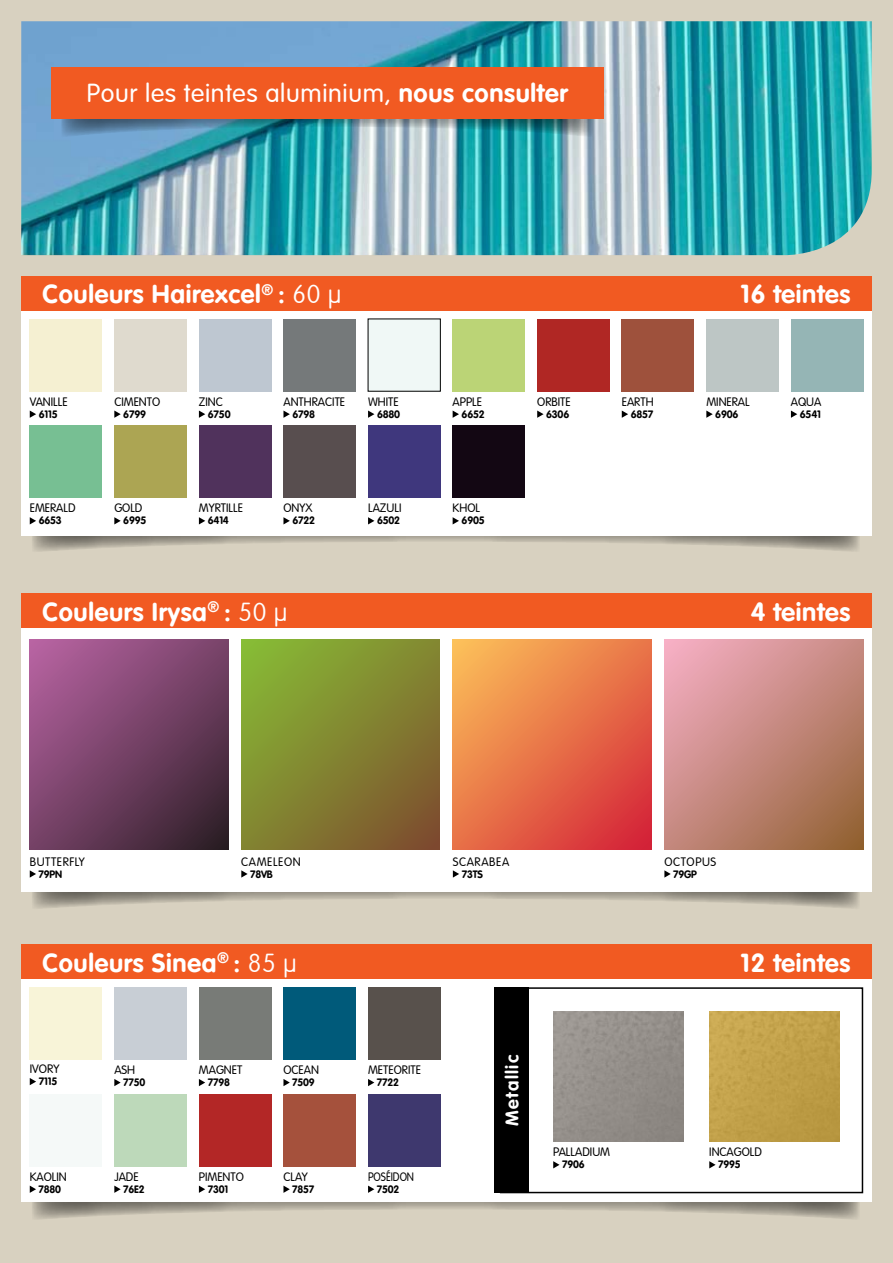
<style>
.page{position:relative;width:893px;height:1263px;background:#d8d1c0}
.page>*{position:absolute;margin:0;border:0;box-sizing:border-box;transform-origin:0 0}
.t1{font:700 25.5px "VAG Rounded";letter-spacing:.025em;color:#fff}
.t2{font:300 25.5px "VAG Rounded";letter-spacing:.025em;color:#fff}
.t3{font:700 18px "VAG Rounded";letter-spacing:.075em;color:#fff}
.t4{font:300 12px "VAG Rounded";color:#000}
.t5{font:300 12px "VAG Rounded";color:#000;scale:.89 1}
.t6{font:700 10.5px "VAG Rounded";letter-spacing:-.02em;color:#000}
.s1{font-weight:700}
.s2{font-weight:100}
</style>
<div class="page">
<div style="left:21px;top:310px;width:851px;height:226px;background:#fff"></div>
<svg style="left:21px;top:968px;width:851px;height:234px;background:#ebeae9"></svg>
<div style="left:21px;top:611px;width:851px;height:280px;background:#fff"></div>
<img style="left:21px;top:21px;width:851px;height:234px">
<div style="left:30px;top:319px;width:72px;height:72px;background:#f5f0d2"></div>
<svg style="left:30px;top:410px;width:6px;height:8px"></svg>
<div style="left:30px;top:987px;width:72px;height:72px;background:#f8f4d8"></div>
<div style="left:453px;top:319px;width:72px;height:72px;background:#bbd476"></div>
<svg style="left:453px;top:410px;width:6px;height:8px"></svg>
<div style="left:30px;top:426px;width:72px;height:72px;background:#77bf93"></div>
<svg style="left:30px;top:1078px;width:6px;height:7px"></svg>
<div style="left:30px;top:1094px;width:72px;height:72px;background:#f5f9f8"></div>
<svg style="left:30px;top:639px;width:198px;height:210px;background:#754267"></svg>
<svg style="left:241px;top:639px;width:199px;height:210px;background:#828531"></svg>
<svg style="left:453px;top:639px;width:198px;height:210px;background:#e87248"></svg>
<svg style="left:664px;top:639px;width:199px;height:210px;background:#c5897e"></svg>
<svg style="left:30px;top:870px;width:830px;height:38px"></svg>
<div style="left:453px;top:426px;width:72px;height:72px;background:#130713"></div>
<div style="left:537px;top:319px;width:72px;height:72px;background:#b02724"></div>
<svg style="left:537px;top:410px;width:7px;height:8px"></svg>
<div style="left:114px;top:426px;width:73px;height:72px;background:#aca553"></div>
<div style="left:114px;top:1094px;width:73px;height:72px;background:#bdd9ba"></div>
<div style="left:622px;top:319px;width:72px;height:72px;background:#9e513c"></div>
<svg style="left:622px;top:410px;width:6px;height:8px"></svg>
<div style="left:199px;top:426px;width:72px;height:72px;background:#50325c"></div>
<div style="left:199px;top:1094px;width:72px;height:72px;background:#b32726"></div>
<div style="left:706px;top:319px;width:73px;height:72px;background:#bdc6c5"></div>
<svg style="left:706px;top:410px;width:7px;height:8px"></svg>
<svg style="left:553px;top:1161px;width:6px;height:7px"></svg>
<img style="left:709px;top:1012px;width:130px;height:130px">
<svg style="left:709px;top:1161px;width:7px;height:7px"></svg>
<div style="left:283px;top:426px;width:73px;height:72px;background:#584e4f"></div>
<div style="left:283px;top:1094px;width:73px;height:72px;background:#a5513c"></div>
<div style="left:791px;top:319px;width:72px;height:72px;background:#95b5b5"></div>
<svg style="left:791px;top:410px;width:6px;height:8px"></svg>
<div style="left:368px;top:426px;width:72px;height:72px;background:#3f377d"></div>
<svg style="left:30px;top:517px;width:830px;height:34px"></svg>
<div style="left:368px;top:1094px;width:72px;height:72px;background:#3e386e"></div>
<svg style="left:30px;top:1179px;width:830px;height:40px"></svg>
<div style="left:114px;top:319px;width:73px;height:72px;background:#dfdace"></div>
<svg style="left:114px;top:410px;width:7px;height:8px"></svg>
<div style="left:114px;top:987px;width:73px;height:72px;background:#c8ced5"></div>
<svg style="left:114px;top:1079px;width:7px;height:7px"></svg>
<div style="left:199px;top:319px;width:72px;height:72px;background:#bec7d1"></div>
<svg style="left:199px;top:410px;width:6px;height:8px"></svg>
<div style="left:199px;top:987px;width:72px;height:72px;background:#787b77"></div>
<svg style="left:199px;top:1079px;width:6px;height:7px"></svg>
<div style="left:283px;top:319px;width:73px;height:72px;background:#75797a"></div>
<svg style="left:283px;top:410px;width:7px;height:8px"></svg>
<div style="left:283px;top:987px;width:73px;height:72px;background:#005a7a"></div>
<svg style="left:283px;top:1079px;width:7px;height:7px"></svg>
<div style="left:368px;top:319px;width:72px;height:72px;background:#f0f8f6"></div>
<svg style="left:368px;top:410px;width:6px;height:8px"></svg>
<div style="left:368px;top:987px;width:72px;height:72px;background:#58514c"></div>
<svg style="left:368px;top:1079px;width:6px;height:7px"></svg>
<div style="left:21px;top:276px;width:851px;height:34px;background:#f15a22"></div>
<div style="left:21px;top:945px;width:851px;height:34px;background:#f15a22"></div>
<div style="left:21px;top:594px;width:851px;height:34px;background:#f15a22"></div>
<div style="left:500px;top:987px;width:363px;height:206px;border:2px solid #000"></div>
<div style="left:495px;top:987px;width:34px;height:206px;background:#000"></div>
<img style="left:61px;top:118px;width:533px;height:20px">
<div style="left:51px;top:67px;width:553px;height:51px;background:#f15a22"></div>
<h1 class="t2" style="left:87px;top:78px;width:482px">POUR LES TEINTES ALUMINIUM, <span class="s1">nous consulter</span></h1>
<h1 class="t1" style="left:43px;top:278px;width:300px">Couleurs Hairexcel<sup>®</sup> : <span class="s2">60 μ</span></h1>
<h1 class="t1" style="left:741px;top:278px;width:111px">16 teintes</h1>
<p class="t4" style="left:30px;top:394px;width:40px">VANILLE</p>
<p class="t6" style="left:39px;top:407px;width:20px">6115</p>
<p class="t4" style="left:30px;top:501px;width:28px">EMERALD</p>
<p class="t6" style="left:39px;top:514px;width:25px">6653</p>
<p class="t4" style="left:114px;top:394px;width:47px">CIMENTO</p>
<p class="t6" style="left:123px;top:407px;width:24px">6799</p>
<p class="t4" style="left:114px;top:501px;width:23px">GOLD</p>
<p class="t6" style="left:123px;top:514px;width:25px">6995</p>
<p class="t4" style="left:199px;top:394px;width:24px">ZINC</p>
<p class="t6" style="left:208px;top:407px;width:24px">6750</p>
<p class="t4" style="left:199px;top:501px;width:22px">MYRTILL</p>
<p class="t4" style="left:238px;top:501px;width:7px">E</p>
<p class="t6" style="left:208px;top:514px;width:23px">6414</p>
<p class="t4" style="left:283px;top:394px;width:35px">ANTHRACIT</p>
<p class="t4" style="left:340px;top:394px;width:7px">E</p>
<p class="t6" style="left:292px;top:407px;width:24px">6798</p>
<p class="t4" style="left:368px;top:394px;width:32px">WHITE</p>
<p class="t6" style="left:377px;top:407px;width:25px">6880</p>
<p class="t4" style="left:283px;top:501px;width:31px">ONYX</p>
<p class="t6" style="left:292px;top:514px;width:24px">6722</p>
<p class="t4" style="left:368px;top:501px;width:31px">LAZULI</p>
<p class="t6" style="left:377px;top:514px;width:25px">6502</p>
<p class="t4" style="left:453px;top:394px;width:7px">APPL</p>
<p class="t4" style="left:477px;top:394px;width:7px">E</p>
<p class="t6" style="left:462px;top:407px;width:25px">6652</p>
<p class="t4" style="left:453px;top:501px;width:27px">KHOL</p>
<p class="t6" style="left:462px;top:514px;width:25px">6905</p>
<p class="t4" style="left:537px;top:394px;width:14px">ORBIT</p>
<p class="t4" style="left:565px;top:394px;width:7px">E</p>
<p class="t6" style="left:546px;top:407px;width:25px">6306</p>
<p class="t4" style="left:622px;top:394px;width:33px">EARTH</p>
<p class="t6" style="left:631px;top:407px;width:24px">6857</p>
<p class="t4" style="left:706px;top:394px;width:33px">MINERAL</p>
<p class="t6" style="left:715px;top:407px;width:25px">6906</p>
<p class="t4" style="left:791px;top:394px;width:31px">AQUA</p>
<p class="t6" style="left:800px;top:407px;width:23px">6541</p>
<h1 class="t1" style="left:43px;top:596px;width:246px">Couleurs Irysa<sup>®</sup> : <span class="s2">50 μ</span></h1>
<h1 class="t1" style="left:751px;top:596px;width:101px">4 teintes</h1>
<p class="t4" style="left:30px;top:854px;width:56px">BUTTERFLY</p>
<p class="t6" style="left:39px;top:867px;width:25px">79PN</p>
<p class="t4" style="left:241px;top:854px;width:10px">CAM</p>
<p class="t4" style="left:267px;top:854px;width:35px">ELEON</p>
<p class="t6" style="left:250px;top:867px;width:24px">78VB</p>
<p class="t4" style="left:453px;top:854px;width:9px">SCARAB</p>
<p class="t4" style="left:496px;top:854px;width:14px">EA</p>
<p class="t6" style="left:462px;top:867px;width:23px">73TS</p>
<p class="t4" style="left:664px;top:854px;width:53px">OCTOPUS</p>
<p class="t6" style="left:673px;top:867px;width:25px">79GP</p>
<h1 class="t1" style="left:43px;top:946px;width:256px">Couleurs Sinea<sup>®</sup> : <span class="s2">85 μ</span></h1>
<h1 class="t1" style="left:741px;top:946px;width:111px">12 teintes</h1>
<p class="t4" style="left:30px;top:1062px;width:31px">IVORY</p>
<p class="t6" style="left:39px;top:1075px;width:20px">7115</p>
<p class="t4" style="left:30px;top:1169px;width:39px">KAOLIN</p>
<p class="t6" style="left:39px;top:1182px;width:24px">7880</p>
<p class="t4" style="left:114px;top:1063px;width:22px">AS H</p>
<p class="t6" style="left:123px;top:1076px;width:24px">7750</p>
<p class="t4" style="left:114px;top:1169px;width:26px">JAD E</p>
<p class="t6" style="left:123px;top:1182px;width:23px">76E2</p>
<p class="t4" style="left:199px;top:1063px;width:10px">MAG</p>
<p class="t4" style="left:224px;top:1063px;width:18px">NET</p>
<p class="t6" style="left:208px;top:1076px;width:24px">7798</p>
<p class="t4" style="left:199px;top:1169px;width:47px">PIMENTO</p>
<p class="t6" style="left:208px;top:1182px;width:22px">7301</p>
<p class="t4" style="left:283px;top:1063px;width:37px">OCEAN</p>
<p class="t6" style="left:292px;top:1076px;width:24px">7509</p>
<p class="t4" style="left:283px;top:1169px;width:26px">CLAY</p>
<p class="t6" style="left:292px;top:1182px;width:24px">7857</p>
<p class="t4" style="left:368px;top:1063px;width:54px">METEORITE</p>
<p class="t6" style="left:377px;top:1076px;width:24px">7722</p>
<p class="t5" style="left:368px;top:1169px;width:53px">POSÉIDON</p>
<p class="t6" style="left:377px;top:1182px;width:24px">7502</p>
<h2 class="t3" style="left:501px;top:1126px;width:72px;rotate:-90deg">Metallic</h2>
<p class="t4" style="left:553px;top:1145px;width:7px">PALLADI</p>
<p class="t4" style="left:592px;top:1145px;width:19px">UM</p>
<p class="t6" style="left:562px;top:1158px;width:24px">7906</p>
<p class="t4" style="left:709px;top:1145px;width:48px">INCAGOLD</p>
<p class="t6" style="left:718px;top:1158px;width:24px">7995</p>
</div>
